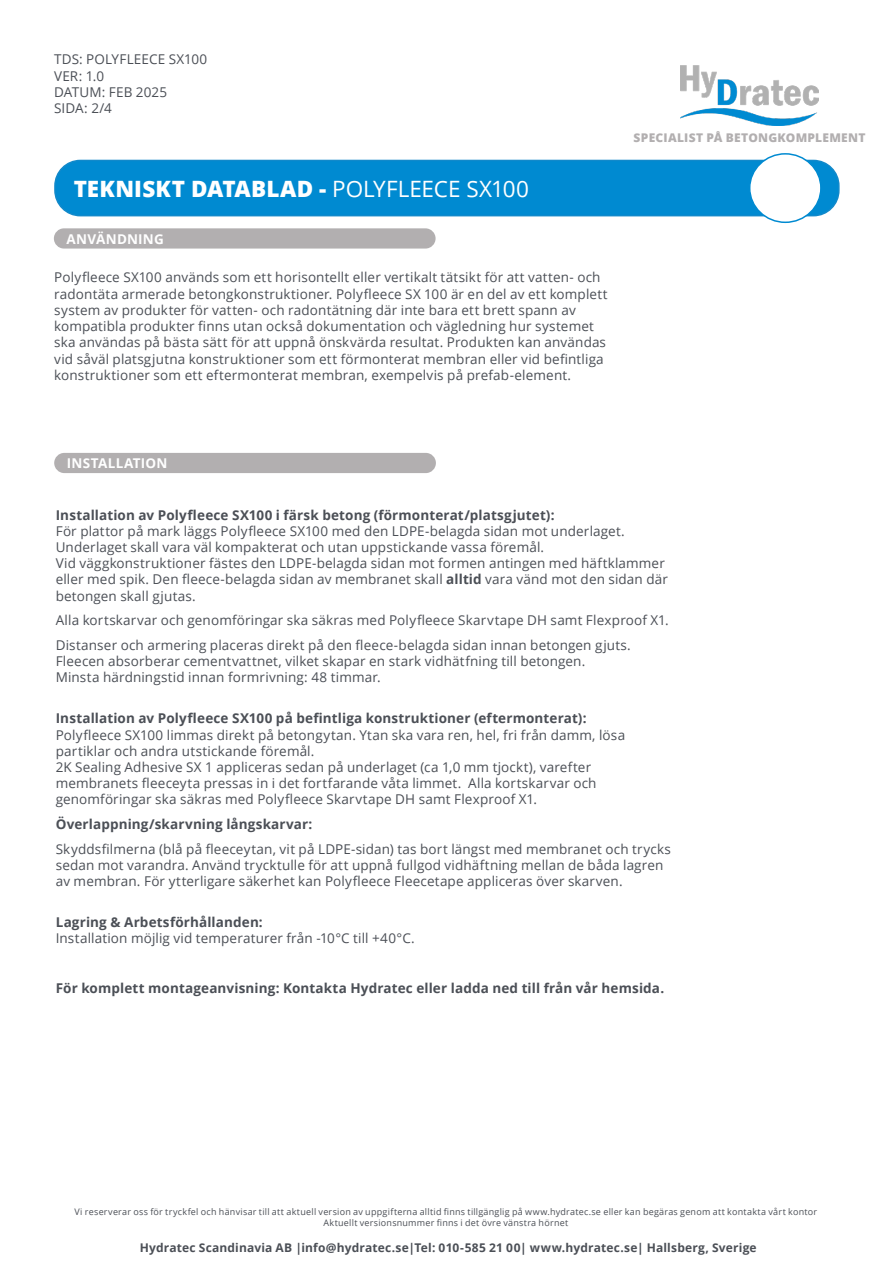
<style>
.page{position:relative;width:893px;height:1263px;background:#fff}
.page>*{position:absolute;margin:0;border:0;box-sizing:border-box;transform-origin:0 0}
.TDS_bold{font:800 22.5px "Open Sans";letter-spacing:.01em;color:#fff}
.Text{font:13.5px/16.2px "Open Sans";letter-spacing:.01em;color:#4b4f56}
.Text-2{font:700 13.5px "Open Sans";letter-spacing:.01em;color:#4b4f56}
.Under_rubrik{font:700 13.5px "Open Sans";letter-spacing:.015em;color:#fff}
.Text-3{font:700 12px "Open Sans";letter-spacing:.015em;color:#4b4f56}
.Text-4{font:800 12px "Open Sans";letter-spacing:.02em;color:#b2afb0}
.Text-5{font:9px "Open Sans";letter-spacing:.025em;color:#4b4f56}
.s1{font-weight:400}
.s2{font-weight:700}
</style>
<div class="page">
<div style="left:55px;top:160px;width:784px;height:56px;background:#008ad1;border-radius:25px"></div>
<div style="left:54px;top:160px;width:786px;height:56px;border:2px solid #1289ca;border-radius:25px"></div>
<div style="left:750px;top:154px;width:71px;height:68px;background:#fff;border-radius:50%"></div>
<div style="left:749px;top:153px;width:73px;height:70px;border:2px solid #008ad1;border-radius:50%"></div>
<div style="left:54px;top:228px;width:382px;height:21px;background:#b2afb0;border-radius:10px"></div>
<img style="left:680px;top:65px;width:139px;height:61px">
<div style="left:54px;top:453px;width:382px;height:20px;background:#b2afb0;border-radius:10px"></div>
<p class="Text" style="left:54px;top:51px;width:155px">TDS: POLYFLEECE SX100</p>
<p class="Text" style="left:54px;top:67px;width:52px">VER: 1.0</p>
<p class="Text" style="left:54px;top:83px;width:115px">DATUM: FEB 2025</p>
<p class="Text" style="left:54px;top:100px;width:60px">SIDA: 2/4</p>
<p class="TDS_bold" style="left:74px;top:172px;width:457px">TEKNISKT DATABLAD - <span class="s1">POLYFLEECE SX100</span></p>
<p class="Under_rubrik" style="left:67px;top:229px;width:99px">ANVÄNDNING</p>
<p class="Text" style="left:54px;top:269px;width:555px">Polyfleece SX100 används som ett horisontellt eller vertikalt tätsikt för att vatten- och radontäta armerade betongkonstruktioner. Polyfleece SX 100 är en del av ett komplett system av produkter för vatten- och radontätning där inte bara ett brett spann av kompatibla produkter finns utan också dokumentation och vägledning hur systemet ska användas på bästa sätt för att uppnå önskvärda resultat. Produkten kan användas vid såväl platsgjutna konstruktioner som ett förmonterat membran eller vid befintliga konstruktioner som ett eftermonterat membran, exempelvis på prefab-element.</p>
<p class="Text-4" style="left:634px;top:128px;width:233px">SPECIALIST PÅ BETONGKOMPLEMENT</p>
<p class="Under_rubrik" style="left:67px;top:454px;width:102px">INSTALLATION</p>
<p class="Text" style="left:56px;top:506px;width:614px"><span class="s2">Installation av Polyfleece SX100 i färsk betong (förmonterat/platsgjutet):<br></span>För plattor på mark läggs Polyfleece SX100 med den LDPE-belagda sidan mot underlaget.<br>Underlaget skall vara väl kompakterat och utan uppstickande vassa föremål.<br>Vid väggkonstruktioner fästes den LDPE-belagda sidan mot formen antingen med häftklammer eller med spik. Den fleece-belagda sidan av membranet skall <span class="s2">alltid</span> vara vänd mot den sidan där betongen skall gjutas.</p>
<p class="Text" style="left:56px;top:612px;width:615px">Alla kortskarvar och genomföringar ska säkras med Polyfleece Skarvtape DH samt Flexproof X1.</p>
<p class="Text" style="left:56px;top:637px;width:577px">Distanser och armering placeras direkt på den fleece-belagda sidan innan betongen gjuts.<br>Fleecen absorberar cementvattnet, vilket skapar en stark vidhätfning till betongen.<br>Minsta härdningstid innan formrivning: 48 timmar.</p>
<p class="Text" style="left:56px;top:710px;width:571px"><span class="s2">Installation av Polyfleece SX100 på befintliga konstruktioner (eftermonterat):<br></span>Polyfleece SX100 limmas direkt på betongytan. Ytan ska vara ren, hel, fri från damm, lösa partiklar och andra utstickande föremål.<br>2K Sealing Adhesive SX 1 appliceras sedan på underlaget (ca 1,0 mm tjockt), varefter membranets fleeceyta pressas in i det fortfarande våta limmet. Alla kortskarvar och genomföringar ska säkras med Polyfleece Skarvtape DH samt Flexproof X1.</p>
<p class="Text-2" style="left:56px;top:815px;width:258px">Överlappning/skarvning långskarvar:</p>
<p class="Text" style="left:56px;top:840px;width:617px">Skyddsfilmerna (blå på fleeceytan, vit på LDPE-sidan) tas bort längst med membranet och trycks sedan mot varandra. Använd trycktulle för att uppnå fullgod vidhäftning mellan de båda lagren av membran. För ytterligare säkerhet kan Polyfleece Fleecetape appliceras över skarven.</p>
<p class="Text" style="left:56px;top:914px;width:360px"><span class="s2">Lagring &amp; Arbetsförhållanden:<br></span>Installation möjlig vid temperaturer från -10°C till +40°C.</p>
<p class="Text-2" style="left:56px;top:978px;width:610px">För komplett montageanvisning: Kontakta Hydratec eller ladda ned till från vår hemsida.</p>
<p class="Text-5" style="left:75px;top:1205px;width:744px">Vi reserverar oss för tryckfel och hänvisar till att aktuell version av uppgifterna alltid finns tillgänglig på www.hydratec.se eller kan begäras genom att kontakta vårt kontor</p>
<p class="Text-5" style="left:323px;top:1216px;width:246px">Aktuellt versionsnummer finns i det övre vänstra hörnet</p>
<p class="Text-3" style="left:140px;top:1239px;width:618px">Hydratec Scandinavia AB |info@hydratec.se|Tel: 010-585 21 00| www.hydratec.se| Hallsberg, Sverige</p>
</div>
